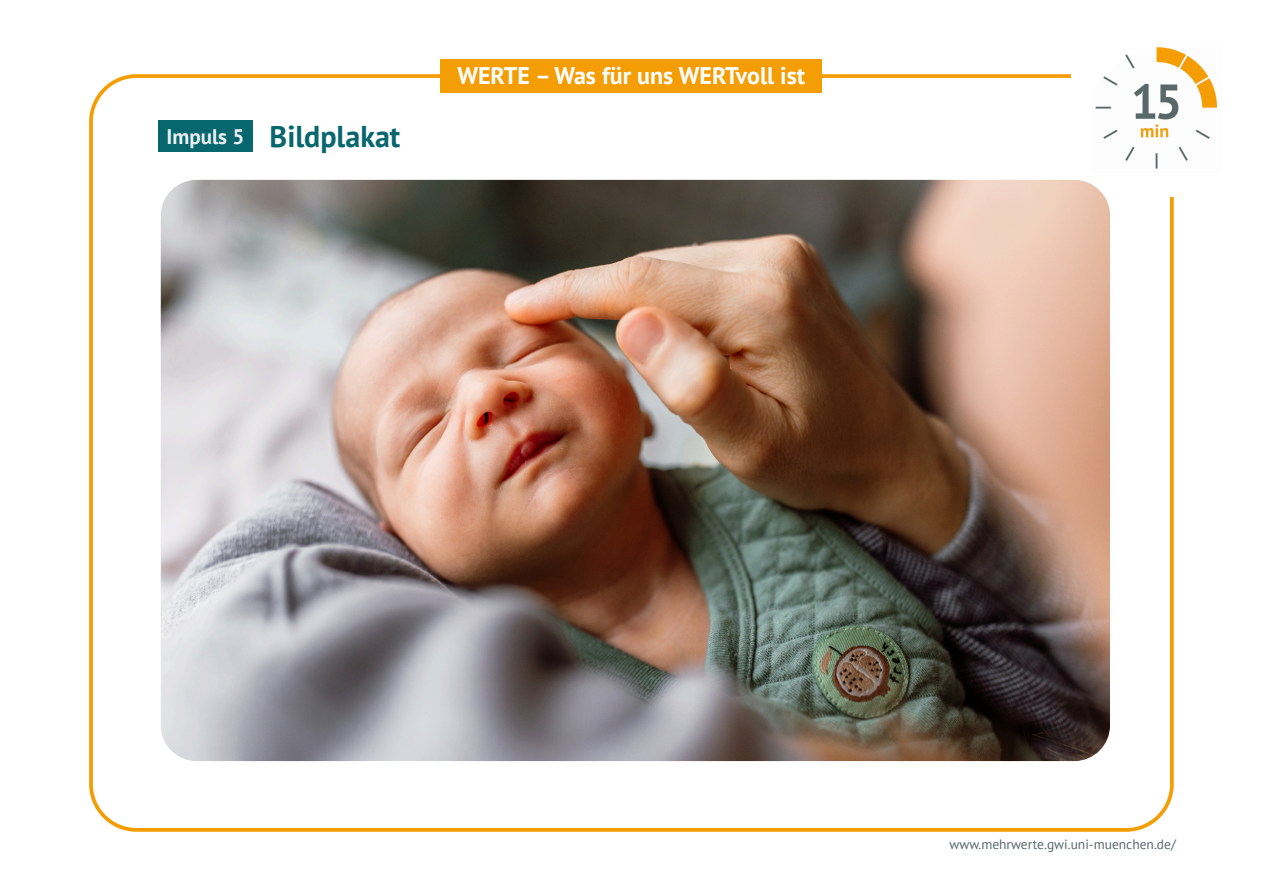
<style>
.page{position:relative;width:1263px;height:894px;background:#fff}
.page>*{position:absolute;margin:0;border:0;box-sizing:border-box;transform-origin:0 0}
.t1{font:700 30px "PT Sans";color:#07666e}
.t2{font:700 24px "PT Sans";color:#fff}
.t3{font:13.5px "PT Sans";color:#596869}
.s1{font-size:21px;color:#ecf3f3}
</style>
<div class="page">
<img style="left:1095px;top:47px;width:123px;height:122px">
<div style="left:440px;top:59px;width:382px;height:34px;background:#f59d05"></div>
<div style="left:158px;top:120px;width:95px;height:32px;background:#07666e"></div>
<img style="left:161px;top:180px;width:949px;height:580px;border-radius:36px">
<h1 class="t1" style="left:166px;top:124px;width:235px"><span class="s1">Impuls 5</span> Bildplakat</h1>
<h2 class="t2" style="left:457px;top:66px;width:349px">WERTE – Was für uns WERTvoll ist</h2>
<p class="t3" style="left:950px;top:838px;width:228px">www.mehrwerte.gwi.uni-muenchen.de/</p>
</div>
